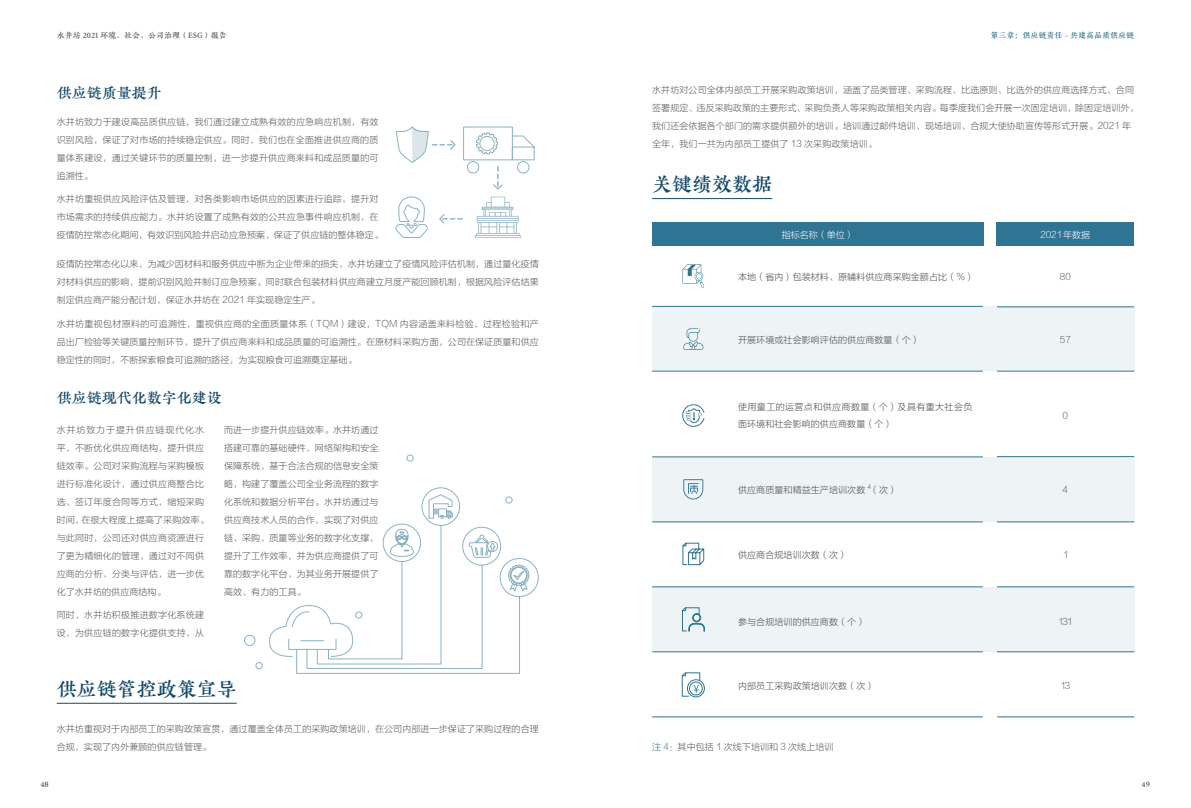
<style>
.page{position:relative;width:1191px;height:808px;background:#fff}
.page>*{position:absolute;margin:0;border:0;box-sizing:border-box;transform-origin:0 0}
.t1{font:20px "FZCUJINLJW GB1 0";color:#14496b}
.t2{font:15px "FZCUJINLJW GB1 0";color:#14496b}
.t3{font:9px/18px "FZLTXHJW GB1 0";letter-spacing:.01em;color:#595757}
.t4{font:9px "FZLTXHJW GB1 0";letter-spacing:.01em;color:#4c4948}
.t5{font:9px/16.9px "FZLTXHJW GB1 0";letter-spacing:.045em;color:#4c4948}
.t6{font:9px "FZLTXHJW GB1 0";color:#fff}
.t7{font:8px "FZCUJINLJW GB1 0";color:#595757}
.t8{font:8px "FZCUJINLJW GB1 0";color:#2f6f8b}
.t9{font:8px "FZCUJINLJW GB1 0";color:#4c4948}
.t10{font:6px "FZLTXHJW GB1 0";color:#4c4948}
.s1{color:#2f7492}
</style>
<div class="page">
<hr style="left:57px;top:703px;width:180px;height:1px;background:#14496b">
<svg style="left:269px;top:487px;width:270px;height:187px"></svg>
<div style="left:255px;top:662px;width:8px;height:7px;border:1px solid #2e7391;border-radius:50%"></div>
<div style="left:355px;top:611px;width:7px;height:8px;border:1px solid #2e7391;border-radius:50%"></div>
<div style="left:505px;top:496px;width:7px;height:8px;border:1px solid #2e7391;border-radius:50%"></div>
<div style="left:406px;top:454px;width:8px;height:8px;border:1px solid #2e7391;border-radius:50%"></div>
<div style="left:244px;top:635px;width:11px;height:11px;border:1px solid #2e7391;border-radius:50%"></div>
<div style="left:652px;top:587px;width:482px;height:65px;background:#eef4f6"></div>
<div style="left:652px;top:457px;width:482px;height:65px;background:#eef4f6"></div>
<div style="left:652px;top:306px;width:482px;height:65px;background:#eef4f6"></div>
<div style="left:652px;top:223px;width:331px;height:23px;background:#2f7492"></div>
<div style="left:996px;top:223px;width:138px;height:23px;background:#2f7492"></div>
<hr style="left:652px;top:717px;width:330px;height:1px;background:#2f7492">
<hr style="left:652px;top:651px;width:330px;height:1px;background:#2f7492">
<hr style="left:652px;top:587px;width:330px;height:1px;background:#2f7492">
<hr style="left:652px;top:522px;width:330px;height:1px;background:#2f7492">
<hr style="left:652px;top:457px;width:330px;height:1px;background:#2f7492">
<hr style="left:652px;top:371px;width:330px;height:1px;background:#2f7492">
<hr style="left:652px;top:306px;width:330px;height:1px;background:#2f7492">
<hr style="left:997px;top:717px;width:137px;height:1px;background:#2f7492">
<hr style="left:997px;top:651px;width:137px;height:1px;background:#2f7492">
<hr style="left:997px;top:587px;width:137px;height:1px;background:#2f7492">
<hr style="left:997px;top:522px;width:137px;height:1px;background:#2f7492">
<hr style="left:997px;top:456px;width:137px;height:1px;background:#2f7492">
<hr style="left:997px;top:371px;width:137px;height:1px;background:#2f7492">
<hr style="left:997px;top:307px;width:137px;height:1px;background:#2f7492">
<svg style="left:682px;top:264px;width:22px;height:24px"></svg>
<svg style="left:683px;top:328px;width:20px;height:22px"></svg>
<svg style="left:683px;top:479px;width:20px;height:20px"></svg>
<svg style="left:682px;top:542px;width:23px;height:23px"></svg>
<svg style="left:682px;top:607px;width:23px;height:25px"></svg>
<svg style="left:681px;top:672px;width:24px;height:26px"></svg>
<hr style="left:652px;top:198px;width:120px;height:1px;background:#14496b">
<svg style="left:682px;top:404px;width:22px;height:23px"></svg>
<svg style="left:395px;top:126px;width:140px;height:112px"></svg>
<p class="t7" style="left:57px;top:31px;width:172px">水井坊 2021 环境、社会、公司治理（ESG）报告</p>
<p class="t8" style="left:990px;top:31px;width:145px">第三章：供应链责任 - 共建高品质供应链</p>
<h2 class="t2" style="left:57px;top:85px;width:106px">供应链质量提升</h2>
<p class="t3" style="left:57px;top:112px;width:323px;text-align:justify">水井坊致力于建设高品质供应链，我们通过建立成熟有效的应急响应机制，有效识别风险，保证了对市场的持续稳定供应。同时，我们也在全面推进供应商的质量体系建设，通过关键环节的质量控制，进一步提升供应商来料和成品质量的可追溯性。</p>
<p class="t3" style="left:57px;top:190px;width:328px">水井坊重视供应风险评估及管理，对各类影响市场供应的因素进行追踪，提升对市场需求的持续供应能力。水井坊设置了成熟有效的公共应急事件响应机制，在疫情防控常态化期间，有效识别风险并启动应急预案，保证了供应链的整体稳定。</p>
<p class="t3" style="left:57px;top:255px;width:483px;text-align:justify">疫情防控常态化以来，为减少因材料和服务供应中断为企业带来的损失，水井坊建立了疫情风险评估机制，通过量化疫情对材料供应的影响，提前识别风险并制订应急预案。同时联合包装材料供应商建立月度产能回顾机制，根据风险评估结果制定供应商产能分配计划，保证水井坊在 2021 年实现稳定生产。</p>
<p class="t3" style="left:57px;top:315px;width:483px;text-align:justify">水井坊重视包材原料的可追溯性，重视供应商的全面质量体系（TQM）建设，TQM 内容涵盖来料检验、过程检验和产品出厂检验等关键质量控制环节，提升了供应商来料和成品质量的可追溯性。在原材料采购方面，公司在保证质量和供应稳定性的同时，不断探索粮食可追溯的路径，为实现粮食可追溯奠定基础。</p>
<h2 class="t2" style="left:57px;top:390px;width:166px">供应链现代化数字化建设</h2>
<p class="t3" style="left:57px;top:420px;width:153px">水井坊致力于提升供应链现代化水平，不断优化供应商结构，提升供应链效率。公司对采购流程与采购模板进行标准化设计，通过供应商整合比选、签订年度合同等方式，缩短采购时间，在很大程度上提高了采购效率。与此同时，公司还对供应商资源进行了更为精细化的管理，通过对不同供应商的分析、分类与评估，进一步优化了水井坊的供应商结构。</p>
<p class="t3" style="left:57px;top:606px;width:149px">同时，水井坊积极推进数字化系统建设，为供应链的数字化提供支持，从</p>
<p class="t3" style="left:224px;top:420px;width:156px;text-align:justify">而进一步提升供应链效率。水井坊通过搭建可靠的基础硬件、网络架构和安全保障系统，基于合法合规的信息安全策略，构建了覆盖公司全业务流程的数字化系统和数据分析平台。水井坊通过与供应商技术人员的合作，实现了对供应链、采购、质量等业务的数字化支撑，提升了工作效率，并为供应商提供了可靠的数字化平台，为其业务开展提供了高效、有力的工具。</p>
<h1 class="t1" style="left:57px;top:678px;width:181px">供应链管控政策宣导</h1>
<p class="t3" style="left:57px;top:720px;width:483px">水井坊重视对于内部员工的采购政策宣贯，通过覆盖全体员工的采购政策培训，在公司内部进一步保证了采购过程的合理合规，实现了内外兼顾的供应链管理。</p>
<p class="t3" style="left:652px;top:81px;width:488px">水井坊对公司全体内部员工开展采购政策培训，涵盖了品类管理、采购流程、比选原则、比选外的供应商选择方式、合同签署规定、违反采购政策的主要形式、采购负责人等采购政策相关内容。每季度我们会开展一次固定培训，除固定培训外，我们还会依据各个部门的需求提供额外的培训。培训通过邮件培训、现场培训、合规大使协助宣传等形式开展。2021 年全年，我们一共为内部员工提供了 13 次采购政策培训。</p>
<h1 class="t1" style="left:652px;top:174px;width:121px">关键绩效数据</h1>
<p class="t6" style="left:782px;top:229px;width:73px">指标名称（单位）</p>
<p class="t6" style="left:1040px;top:229px;width:51px">2021年数据</p>
<p class="t4" style="left:738px;top:271px;width:238px">本地（省内）包装材料、原辅料供应商采购金额占比（%）</p>
<p class="t3" style="left:1059px;top:268px;width:13px">80</p>
<p class="t4" style="left:738px;top:335px;width:183px">开展环境或社会影响评估的供应商数量（个）</p>
<p class="t3" style="left:1059px;top:331px;width:13px">57</p>
<p class="t5" style="left:738px;top:399px;width:236px">使用童工的运营点和供应商数量（个）及具有重大社会负面环境和社会影响的供应商数量（个）</p>
<p class="t3" style="left:1062px;top:407px;width:7px">0</p>
<p class="t4" style="left:738px;top:485px;width:129px">供应商质量和精益生产培训次数</p>
<p class="t10" style="left:867px;top:484px;width:5px">4</p>
<p class="t4" style="left:870px;top:485px;width:29px">（次）</p>
<p class="t3" style="left:1062px;top:481px;width:7px">4</p>
<p class="t4" style="left:738px;top:550px;width:110px">供应商合规培训次数（次）</p>
<p class="t3" style="left:1063px;top:546px;width:7px">1</p>
<p class="t4" style="left:738px;top:616px;width:129px">参与合规培训的供应商数（个）</p>
<p class="t3" style="left:1058px;top:612px;width:16px">131</p>
<p class="t4" style="left:738px;top:680px;width:138px">内部员工采购政策培训次数（次）</p>
<p class="t3" style="left:1060px;top:677px;width:11px">13</p>
<p class="t3" style="left:652px;top:738px;width:183px"><span class="s1">注 4</span>：其中包括 1 次线下培训和 3 次线上培训</p>
<p class="t9" style="left:40px;top:780px;width:10px">48</p>
<p class="t9" style="left:1141px;top:780px;width:10px">49</p>
</div>
